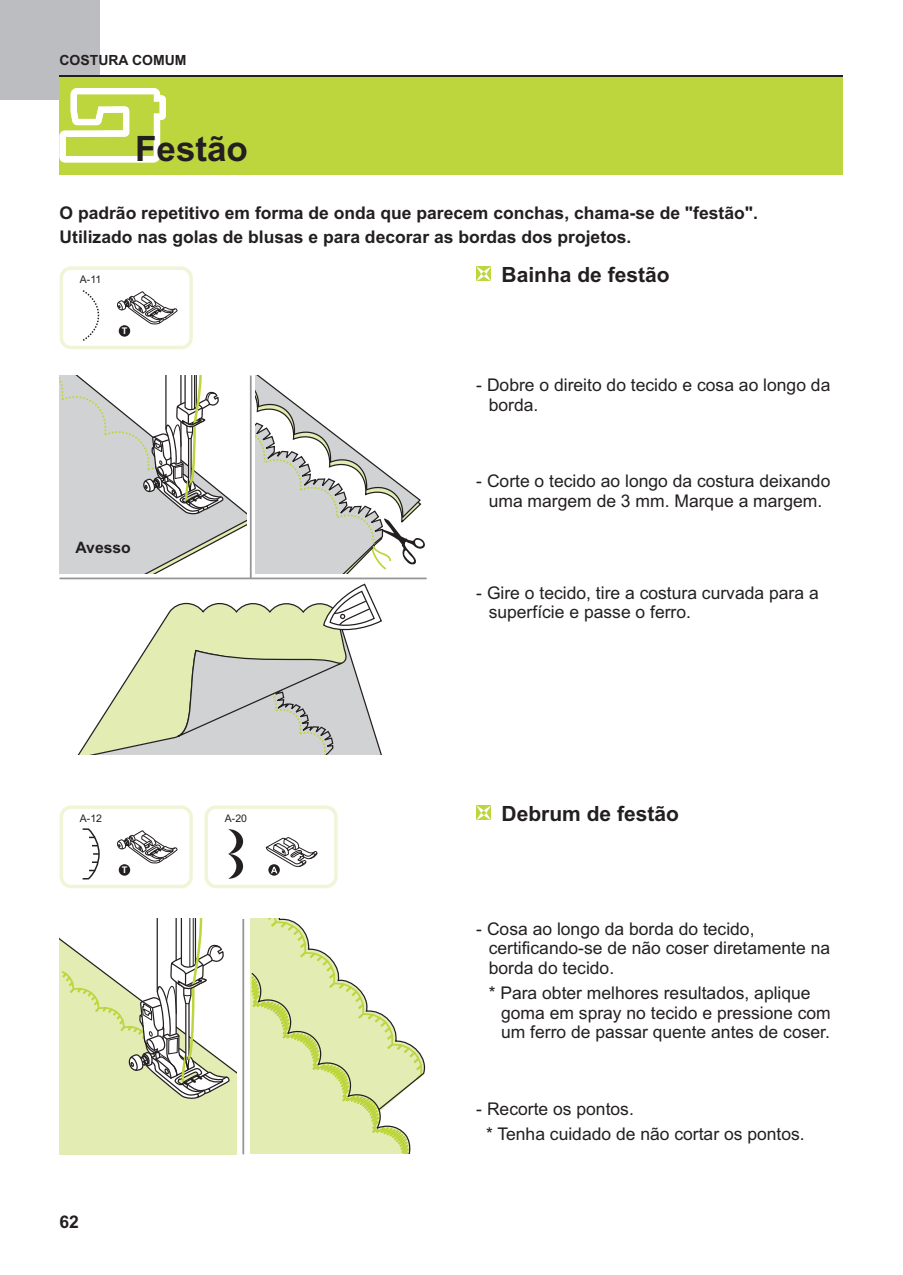
<style>
.page{position:relative;width:903px;height:1275px;background:#fff}
.page>*{position:absolute;margin:0;border:0;box-sizing:border-box;transform-origin:0 0}
.t1{font:700 35px "Arial";color:#231f20}
.t2{font:700 21px "Arial";color:#231f20}
.t3{font:17.5px/19.6px "P Ming Li U";color:#231f20}
.t4{font:700 17.5px/23.4px "Arial";color:#231f20}
.t5{font:700 15.75px "Arial";color:#231f20}
.t6{font:700 14px "Arial";color:#231f20}
.t7{font:10.5px "Arial";color:#231f20}
.t8{font:700 9.1px "Arial";color:#fff}
</style>
<div class="page">
<div style="left:0;top:0;width:99px;height:99px;background:#bcbdc0"></div>
<div style="left:60px;top:76px;width:783px;height:99px;background:#bdd63e"></div>
<hr style="left:60px;top:76px;width:783px;height:1px;background:#231f20">
<svg style="left:60px;top:376px;width:186px;height:198px"></svg>
<svg style="left:60px;top:919px;width:176px;height:235px"></svg>
<svg style="left:77px;top:583px;width:305px;height:172px"></svg>
<svg style="left:255px;top:376px;width:170px;height:198px"></svg>
<svg style="left:204px;top:805px;width:134px;height:83px"></svg>
<svg style="left:250px;top:919px;width:176px;height:235px"></svg>
<hr style="left:242px;top:919px;width:2px;height:235px;background:#939598">
<hr style="left:250px;top:376px;width:2px;height:202px;background:#939598">
<hr style="left:60px;top:578px;width:367px;height:1px;background:#939598">
<svg style="left:476px;top:805px;width:15px;height:15px"></svg>
<svg style="left:476px;top:266px;width:15px;height:15px"></svg>
<svg style="left:60px;top:266px;width:133px;height:83px"></svg>
<svg style="left:60px;top:805px;width:133px;height:83px"></svg>
<svg style="left:60px;top:88px;width:106px;height:74px"></svg>
<p class="t6" style="left:60px;top:55px;width:129px">COSTURA COMUM</p>
<h1 class="t1" style="left:135px;top:136px;width:114px">Festão</h1>
<p class="t4" style="left:60px;top:203px;width:700px">O padrão repetitivo em forma de onda que parecem conchas, chama-se de "festão".<br>Utilizado nas golas de blusas e para decorar as bordas dos projetos.</p>
<p class="t7" style="left:80px;top:273px;width:23px">A-11</p>
<p class="t8" style="left:122px;top:328px;width:7px">T</p>
<p class="t5" style="left:75px;top:542px;width:57px">Avesso</p>
<p class="t7" style="left:80px;top:812px;width:24px">A-12</p>
<p class="t7" style="left:225px;top:812px;width:24px">A-20</p>
<p class="t8" style="left:122px;top:867px;width:7px">T</p>
<p class="t4" style="left:60px;top:1212px;width:21px">62</p>
<p class="t2" style="left:501px;top:267px;width:170px">Bainha de festão</p>
<p class="t3" style="left:489px;top:377px;width:343px;text-indent:-12px">- Dobre o direito do tecido e cosa ao longo da borda.</p>
<p class="t3" style="left:476px;top:473px;width:356px;text-align:center">- Corte o tecido ao longo da costura deixando uma margem de 3 mm. Marque a margem.</p>
<p class="t3" style="left:489px;top:584px;width:331px;text-indent:-12px">- Gire o tecido, tire a costura curvada para a superfície e passe o ferro.</p>
<p class="t2" style="left:501px;top:806px;width:179px">Debrum de festão</p>
<p class="t3" style="left:489px;top:920px;width:343px;text-indent:-12px">- Cosa ao longo da borda do tecido, certificando-se de não coser diretamente na borda do tecido.</p>
<p class="t3" style="left:501px;top:985px;width:331px;text-indent:-12px">* Para obter melhores resultados, aplique goma em spray no tecido e pressione com um ferro de passar quente antes de coser.</p>
<p class="t3" style="left:486px;top:1097px;width:320px;line-height:25.4px;text-indent:-10px">- Recorte os pontos.<br>* Tenha cuidado de não cortar os pontos.</p>
</div>
